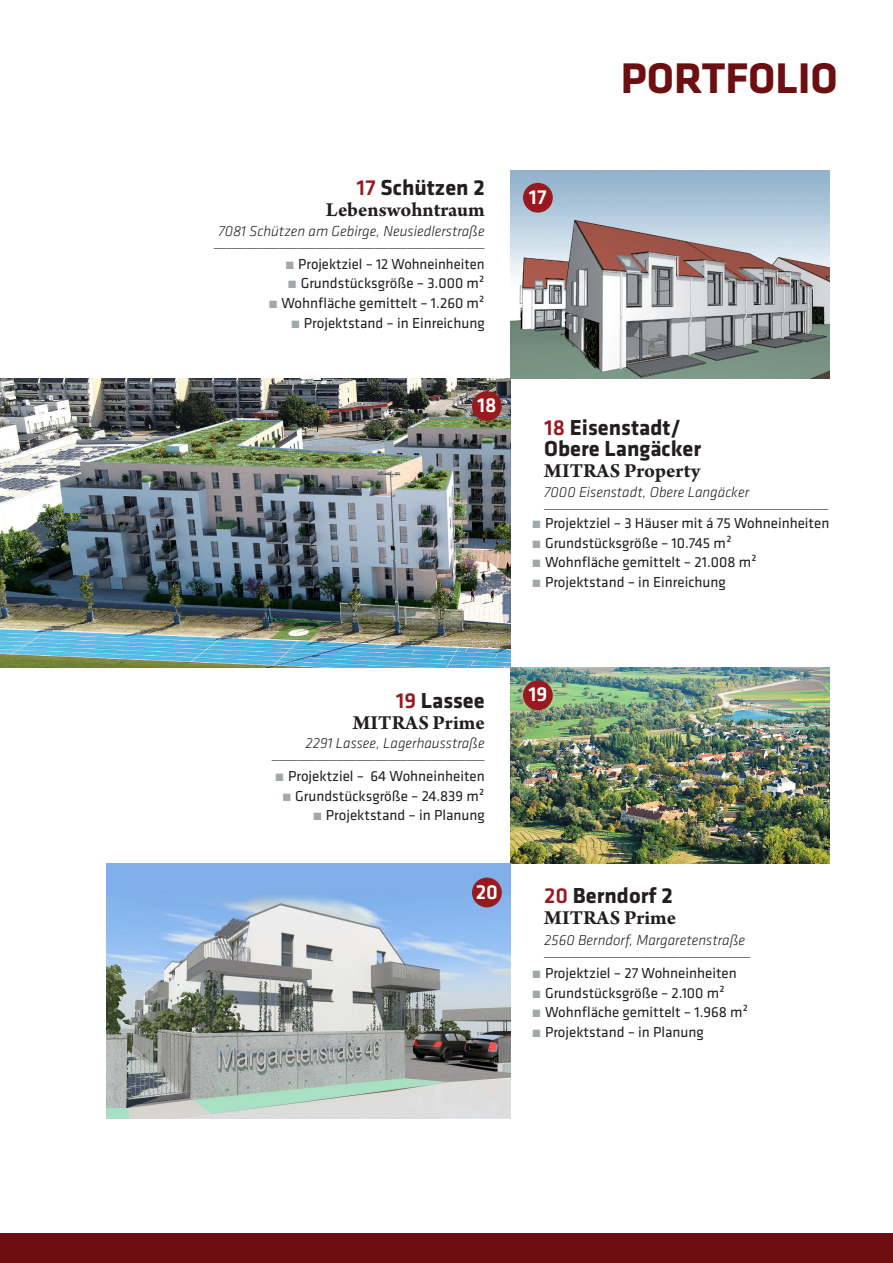
<style>
.page{position:relative;width:893px;height:1263px;background:#fff}
.page>*{position:absolute;margin:0;border:0;box-sizing:border-box;transform-origin:0 0}
.t1{font:700 44.4px "Klavika";color:#6d0f11}
.t2{font:700 22.5px/21px "Klavika";color:#231f20}
.t3{font:700 21px "Arno Pro";color:#231f20}
.t4{font:500 21px "Klavika";color:#fff}
.t5{font:15px "Klavika";color:#231f20}
.t6{font:italic 300 15px "Klavika";color:#231f20}
.s1{font-weight:500;color:#981a1e}
.s2{font-weight:300;color:#a2a8aa}
</style>
<div class="page">
<img style="left:0;top:378px;width:510px;height:290px">
<img style="left:510px;top:170px;width:319px;height:208px">
<img style="left:510px;top:668px;width:319px;height:195px">
<img style="left:106px;top:863px;width:404px;height:255px">
<div style="left:472px;top:391px;width:30px;height:30px;background:#981a1e;border-radius:50%"></div>
<div style="left:523px;top:183px;width:30px;height:30px;background:#981a1e;border-radius:50%"></div>
<div style="left:472px;top:878px;width:30px;height:29px;background:#981a1e;border-radius:50%"></div>
<div style="left:523px;top:680px;width:30px;height:30px;background:#981a1e;border-radius:50%"></div>
<div style="left:0;top:1233px;width:893px;height:30px;background:#6d0f11"></div>
<h1 class="t1" style="left:621px;top:46px;width:219px">PORTFOLIO</h1>
<h2 class="t2" style="left:357px;top:176px;width:130px"><span class="s1">17</span> Schützen 2</h2>
<h3 class="t3" style="left:326px;top:198px;width:160px">Lebenswohntraum</h3>
<p class="t6" style="left:218px;top:222px;width:268px">7081 Schützen am Gebirge, Neusiedlerstraße</p>
<p class="t5" style="left:214px;top:233px;width:272px">__________________________________________</p>
<p class="t5" style="left:285px;top:254px;width:201px"><span class="s2">•</span> Projektziel – 12 Wohneinheiten</p>
<p class="t5" style="left:287px;top:274px;width:199px"><span class="s2">•</span> Grundstücksgröße – 3.000 m²</p>
<p class="t5" style="left:268px;top:293px;width:218px"><span class="s2">•</span> Wohnfläche gemittelt – 1.260 m²</p>
<p class="t5" style="left:290px;top:313px;width:196px"><span class="s2">•</span> Projektstand – in Einreichung</p>
<h3 class="t4" style="left:477px;top:391px;width:21px">18</h3>
<h3 class="t4" style="left:529px;top:183px;width:20px">17</h3>
<h2 class="t2" style="left:544px;top:416px;width:158px"><span class="s1">18</span> Eisenstadt/<br>Obere Langäcker</h2>
<h3 class="t3" style="left:544px;top:459px;width:157px">MITRAS Property</h3>
<p class="t6" style="left:544px;top:482px;width:206px">7000 Eisenstadt, Obere Langäcker</p>
<p class="t5" style="left:544px;top:494px;width:285px">____________________________________________</p>
<p class="t5" style="left:532px;top:513px;width:299px"><span class="s2">•</span> Projektziel – 3 Häuser mit á 75 Wohneinheiten</p>
<p class="t5" style="left:532px;top:533px;width:202px"><span class="s2">•</span> Grundstücksgröße – 10.745 m²</p>
<p class="t5" style="left:532px;top:552px;width:227px"><span class="s2">•</span> Wohnfläche gemittelt – 21.008 m²</p>
<p class="t5" style="left:532px;top:572px;width:196px"><span class="s2">•</span> Projektstand – in Einreichung</p>
<h2 class="t2" style="left:396px;top:689px;width:90px"><span class="s1">19</span> Lassee</h2>
<h3 class="t3" style="left:353px;top:710px;width:133px">MITRAS Prime</h3>
<p class="t6" style="left:306px;top:734px;width:181px">2291 Lassee, Lagerhausstraße</p>
<p class="t5" style="left:272px;top:746px;width:214px">_________________________________</p>
<p class="t5" style="left:275px;top:767px;width:212px"><span class="s2">•</span> Projektziel – 64 Wohneinheiten</p>
<p class="t5" style="left:282px;top:786px;width:205px"><span class="s2">•</span> Grundstücksgröße – 24.839 m²</p>
<p class="t5" style="left:312px;top:806px;width:174px"><span class="s2">•</span> Projektstand – in Planung</p>
<h3 class="t4" style="left:476px;top:877px;width:24px">20</h3>
<h3 class="t4" style="left:528px;top:680px;width:21px">19</h3>
<h2 class="t2" style="left:544px;top:884px;width:130px"><span class="s1">20</span> Berndorf 2</h2>
<h3 class="t3" style="left:544px;top:905px;width:133px">MITRAS Prime</h3>
<p class="t6" style="left:544px;top:931px;width:202px">2560 Berndorf, Margaretenstraße</p>
<p class="t5" style="left:544px;top:942px;width:208px">________________________________</p>
<p class="t5" style="left:532px;top:963px;width:207px"><span class="s2">•</span> Projektziel – 27 Wohneinheiten</p>
<p class="t5" style="left:532px;top:983px;width:195px"><span class="s2">•</span> Grundstücksgröße – 2.100 m²</p>
<p class="t5" style="left:532px;top:1002px;width:218px"><span class="s2">•</span> Wohnfläche gemittelt – 1.968 m²</p>
<p class="t5" style="left:532px;top:1022px;width:174px"><span class="s2">•</span> Projektstand – in Planung</p>
</div>
